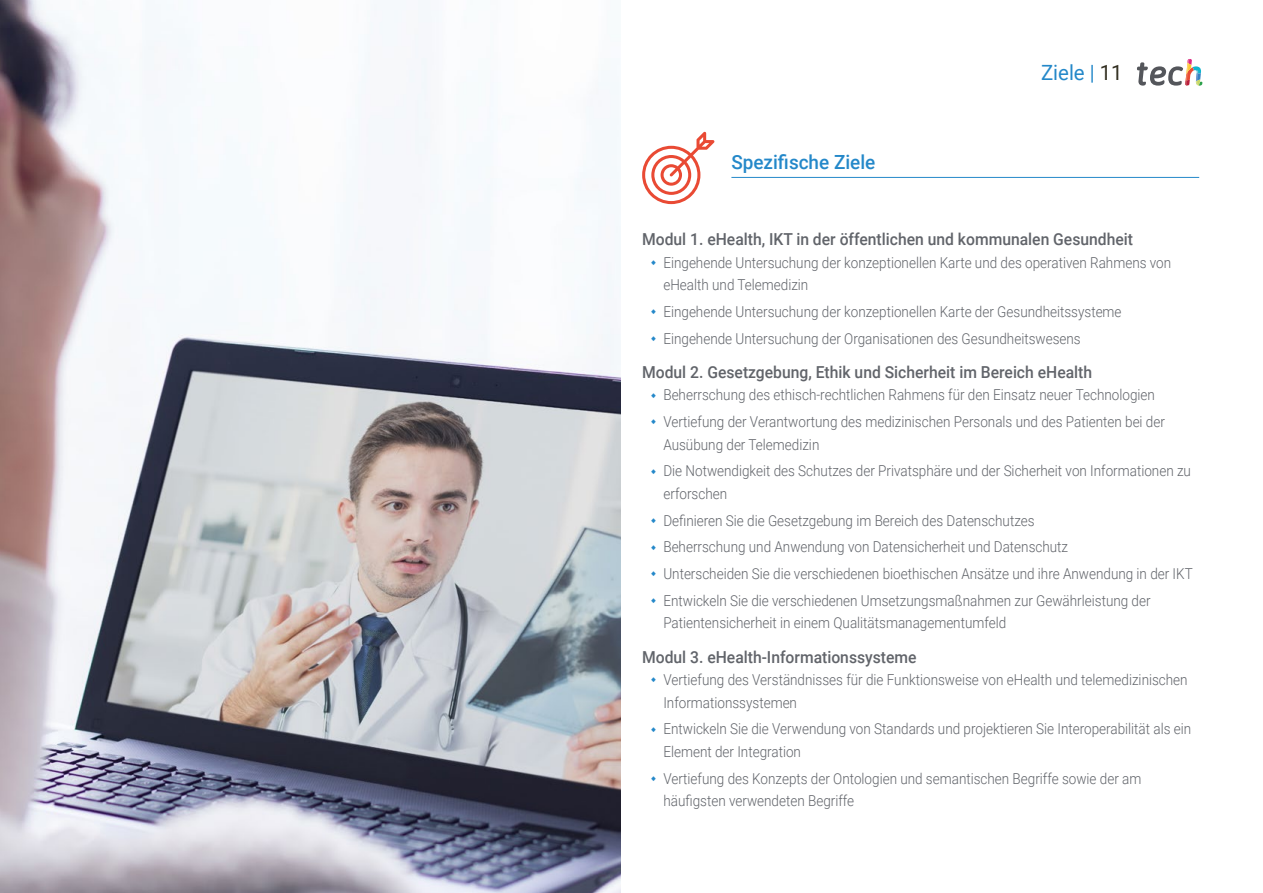
<style>
.page{position:relative;width:1263px;height:893px;background:#fff}
.page>*{position:absolute;margin:0;border:0;box-sizing:border-box;transform-origin:0 0}
.t1{font:21px "Roboto";color:#2488c9}
.t2{font:500 19.5px "Roboto";color:#2488c9}
.t3{font:500 16.5px "Roboto";color:#61646a;scale:.95 1}
.t4{font:300 15px/26.7px "Roboto";color:#61646a;scale:.9 1}
.s1{color:#312e20}
</style>
<div class="page">
<hr style="left:731px;top:177px;width:468px;height:1px;background:#2488c9">
<svg style="left:642px;top:132px;width:72px;height:72px"></svg>
<svg style="left:1137px;top:59px;width:65px;height:27px"></svg>
<img style="left:0;top:0;width:621px;height:893px">
<h2 class="t2" style="left:731px;top:148px;width:145px">Spezifische Ziele</h2>
<h1 class="t1" style="left:1041px;top:57px;width:83px">Ziele | <span class="s1">11</span></h1>
<p class="t3" style="left:642px;top:228px;width:518px">Modul 1. eHealth, IKT in der öffentlichen und kommunalen Gesundheit</p>
<p class="t4" style="left:663px;top:251px;width:566px;line-height:22.5px">Eingehende Untersuchung der konzeptionellen Karte und des operativen Rahmens von eHealth und Telemedizin</p>
<p class="t4" style="left:663px;top:298px;width:511px">Eingehende Untersuchung der konzeptionellen Karte der Gesundheitssysteme<br>Eingehende Untersuchung der Organisationen des Gesundheitswesens</p>
<p class="t3" style="left:642px;top:361px;width:475px">Modul 2. Gesetzgebung, Ethik und Sicherheit im Bereich eHealth</p>
<p class="t4" style="left:663px;top:381px;width:559px">Beherrschung des ethisch-rechtlichen Rahmens für den Einsatz neuer Technologien<br>Vertiefung der Verantwortung des medizinischen Personals und des Patienten bei der</p>
<p class="t4" style="left:663px;top:430px;width:588px">Ausübung der Telemedizin<br>Die Notwendigkeit des Schutzes der Privatsphäre und der Sicherheit von Informationen zu</p>
<p class="t4" style="left:663px;top:480px;width:590px">erforschen<br>Definieren Sie die Gesetzgebung im Bereich des Datenschutzes<br>Beherrschung und Anwendung von Datensicherheit und Datenschutz<br>Unterscheiden Sie die verschiedenen bioethischen Ansätze und ihre Anwendung in der IKT Entwickeln Sie die verschiedenen Umsetzungsmaßnahmen zur Gewährleistung der</p>
<p class="t4" style="left:663px;top:609px;width:382px">Patientensicherheit in einem Qualitätsmanagementumfeld</p>
<p class="t3" style="left:642px;top:645px;width:290px">Modul 3. eHealth-Informationssysteme</p>
<p class="t4" style="left:663px;top:668px;width:584px;line-height:22.5px">Vertiefung des Verständnisses für die Funktionsweise von eHealth und telemedizinischen<br>Informationssystemen</p>
<p class="t4" style="left:663px;top:717px;width:588px;line-height:22.5px">Entwickeln Sie die Verwendung von Standards und projektieren Sie Interoperabilität als ein<br>Element der Integration</p>
<p class="t4" style="left:663px;top:766px;width:533px;line-height:22.5px">Vertiefung des Konzepts der Ontologien und semantischen Begriffe sowie der am häufigsten verwendeten Begriffe</p>
</div>
